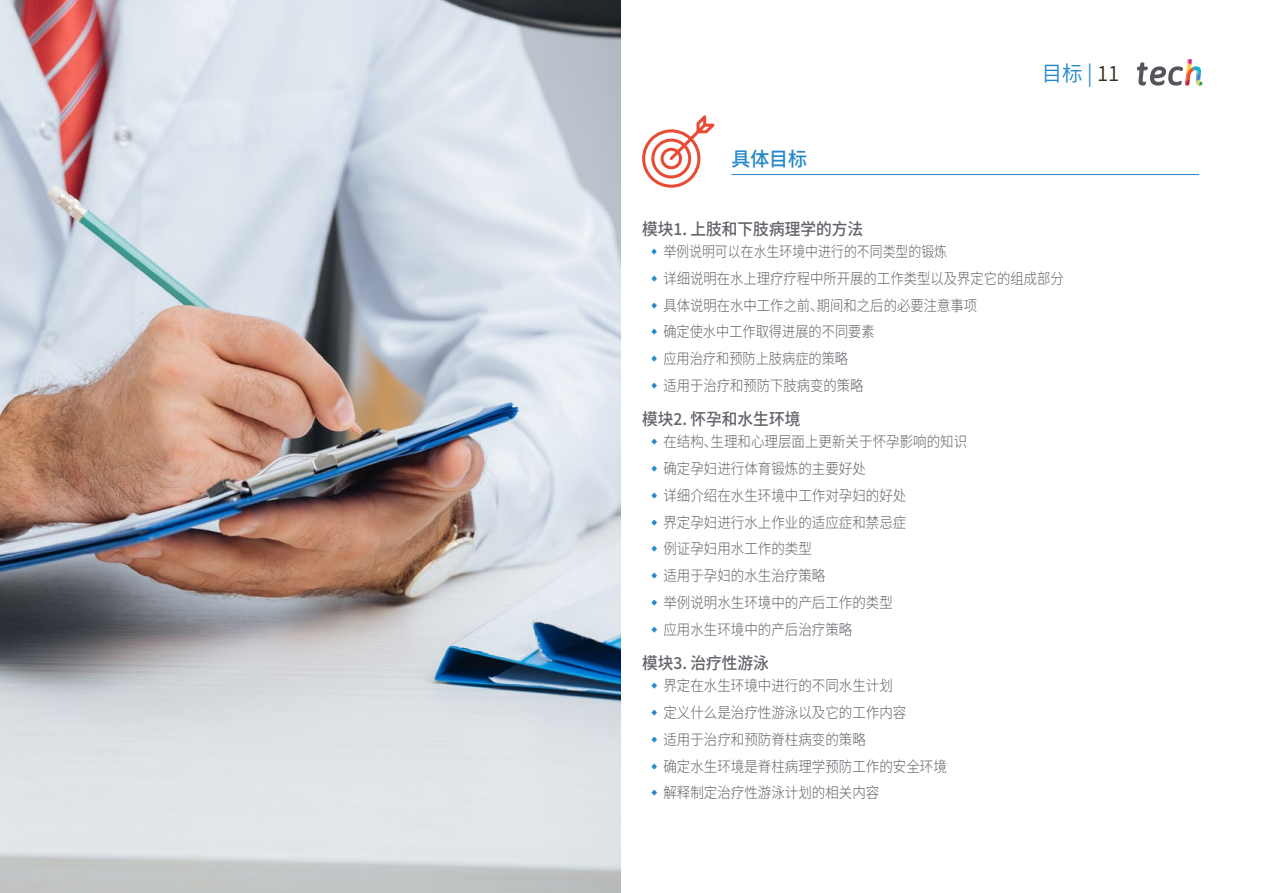
<style>
.page{position:relative;width:1263px;height:893px;background:#fff}
.page>*{position:absolute;margin:0;border:0;box-sizing:border-box;transform-origin:0 0}
.t1{font:21px "Source Han Sans CN";color:#2488c9}
.t2{font:500 19.5px "Source Han Sans CN";color:#2488c9}
.t3{font:500 16.5px "Source Han Sans CN";color:#61646a;scale:.95 1}
.t4{font:300 15px/26.7px "Source Han Sans CN";color:#61646a;scale:.9 1}
.t5{font:300 15px/26.7px "Source Han Sans CN";color:#61646a;scale:.86 1}
.s1{color:#312e20}
</style>
<div class="page">
<img style="left:0;top:0;width:621px;height:893px">
<svg style="left:642px;top:115px;width:72px;height:73px"></svg>
<svg style="left:1137px;top:59px;width:65px;height:27px"></svg>
<hr style="left:731px;top:174px;width:468px;height:1px;background:#2488c9">
<h2 class="t2" style="left:731px;top:148px;width:77px">具体目标</h2>
<h1 class="t1" style="left:1042px;top:61px;width:79px">目标 | <span class="s1">11</span></h1>
<p class="t3" style="left:642px;top:219px;width:234px">模块1. 上肢和下肢病理学的方法</p>
<p class="t5" style="left:663px;top:238px;width:467px">举例说明可以在水生环境中进行的不同类型的锻炼<br>详细说明在水上理疗疗程中所开展的工作类型以及界定它的组成部分具体说明在水中工作之前、期间和之后的必要注意事项<br>确定使水中工作取得进展的不同要素<br>应用治疗和预防上肢病症的策略<br>适用于治疗和预防下肢病变的策略</p>
<p class="t3" style="left:642px;top:410px;width:168px">模块2. 怀孕和水生环境</p>
<p class="t4" style="left:663px;top:429px;width:339px">在结构、生理和心理层面上更新关于怀孕影响的知识确定孕妇进行体育锻炼的主要好处<br>详细介绍在水生环境中工作对孕妇的好处<br>界定孕妇进行水上作业的适应症和禁忌症<br>例证孕妇用水工作的类型<br>适用于孕妇的水生治疗策略<br>举例说明水生环境中的产后工作的类型<br>应用水生环境中的产后治疗策略</p>
<p class="t3" style="left:642px;top:654px;width:135px">模块3. 治疗性游泳</p>
<p class="t4" style="left:663px;top:673px;width:317px">界定在水生环境中进行的不同水生计划<br>定义什么是治疗性游泳以及它的工作内容<br>适用于治疗和预防脊柱病变的策略<br>确定水生环境是脊柱病理学预防工作的安全环境解释制定治疗性游泳计划的相关内容</p>
</div>
